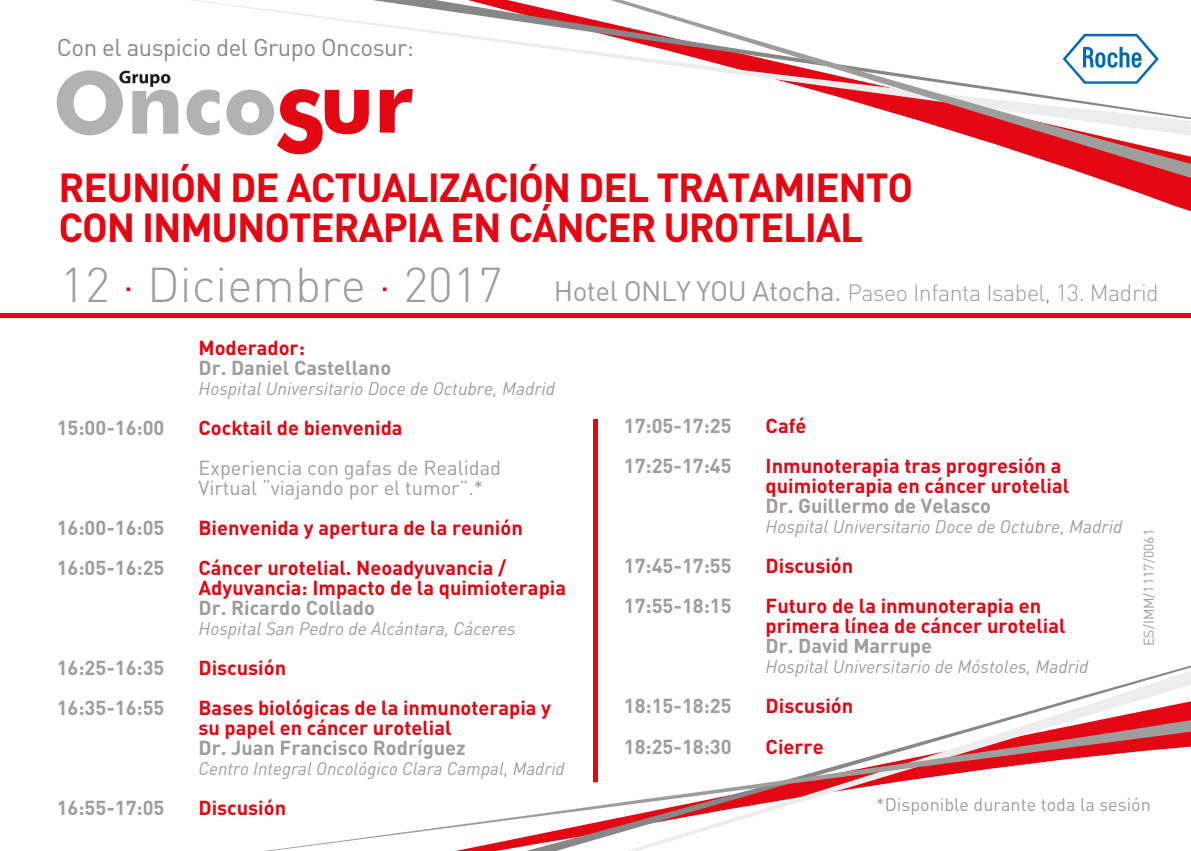
<style>
.page{position:relative;width:1191px;height:851px;background:#fff}
.page>*{position:absolute;margin:0;border:0;box-sizing:border-box;transform-origin:0 0}
.t1{font:700 40px/40px "DIN";letter-spacing:-.03em;color:#e30613}
.t2{font:24px "DIN";letter-spacing:-.02em;color:#878787}
.t3{font:300 23.2px "DIN";letter-spacing:-.02em;color:#9d9d9c}
.t4{font:700 20px/20px "DIN";color:#e30613}
.t5{font:700 20px "DIN";color:#9d9d9c}
.t6{font:20px/20px "DIN";color:#9d9d9c}
.t7{font:italic 18px "DIN";color:#9d9d9c}
.t8{font:18px "DIN";color:#9d9d9c}
.t9{font:14px "DIN";color:#9d9d9c}
.s1{font-size:48.2px}
.s2{font-size:48.2px;color:#e30613}
.s3{font-weight:400;font-size:27.8px}
</style>
<div class="page">
<svg style="left:273px;top:665px;width:918px;height:185px"></svg>
<svg style="left:224px;top:0;width:967px;height:212px"></svg>
<svg style="left:1062px;top:34px;width:96px;height:50px"></svg>
<div style="left:0;top:313px;width:1191px;height:5px;background:#e30613"></div>
<svg style="left:186px;top:90px;width:33px;height:45px"></svg>
<svg style="left:226px;top:89px;width:143px;height:65px"></svg>
<svg style="left:380px;top:89px;width:33px;height:44px"></svg>
<svg style="left:57px;top:70px;width:121px;height:65px"></svg>
<div style="left:593px;top:419px;width:5px;height:363px;background:#e30613"></div>
<p class="t2" style="left:57px;top:34px;width:359px">Con el auspicio del Grupo Oncosur:</p>
<h1 class="t1" style="left:59px;top:166px;width:856px">REUNIÓN DE ACTUALIZACIÓN DEL TRATAMIENTO<br>CON INMUNOTERAPIA EN CÁNCER UROTELIAL</h1>
<p class="t3" style="left:60px;top:279px;width:1100px"><span class="s1">12</span> <span class="s2">·</span> <span class="s1">Diciembre</span> <span class="s2">·</span> <span class="s1">2017</span> <span class="s3">Hotel ONLY YOU Atocha.</span> Paseo Infanta Isabel, 13. Madrid</p>
<p class="t4" style="left:198px;top:336px;width:108px">Moderador:</p>
<p class="t5" style="left:198px;top:354px;width:194px">Dr. Daniel Castellano</p>
<p class="t7" style="left:198px;top:377px;width:358px">Hospital Universitario Doce de Octubre, Madrid</p>
<p class="t5" style="left:57px;top:414px;width:109px">15:00-16:00</p>
<p class="t4" style="left:198px;top:416px;width:206px">Cocktail de bienvenida</p>
<p class="t6" style="left:198px;top:457px;width:304px">Experiencia con gafas de Realidad<br>Virtual “viajando por el tumor”.*</p>
<p class="t5" style="left:57px;top:514px;width:109px">16:00-16:05</p>
<p class="t4" style="left:198px;top:516px;width:326px">Bienvenida y apertura de la reunión</p>
<p class="t5" style="left:57px;top:554px;width:109px">16:05-16:25</p>
<p class="t4" style="left:198px;top:556px;width:369px">Cáncer urotelial. Neoadyuvancia /<br>Adyuvancia: Impacto de la quimioterapia</p>
<p class="t5" style="left:198px;top:594px;width:178px">Dr. Ricardo Collado</p>
<p class="t7" style="left:198px;top:617px;width:319px">Hospital San Pedro de Alcántara, Cáceres</p>
<p class="t5" style="left:57px;top:654px;width:109px">16:25-16:35</p>
<p class="t4" style="left:198px;top:656px;width:89px">Discusión</p>
<p class="t5" style="left:57px;top:694px;width:109px">16:35-16:55</p>
<p class="t4" style="left:198px;top:696px;width:354px">Bases biológicas de la inmunoterapia y su papel en cáncer urotelial</p>
<p class="t5" style="left:198px;top:734px;width:269px">Dr. Juan Francisco Rodríguez</p>
<p class="t7" style="left:198px;top:757px;width:368px">Centro Integral Oncológico Clara Campal, Madrid</p>
<p class="t5" style="left:57px;top:794px;width:109px">16:55-17:05</p>
<p class="t4" style="left:198px;top:796px;width:89px">Discusión</p>
<p class="t5" style="left:624px;top:412px;width:109px">17:05-17:25</p>
<p class="t4" style="left:765px;top:415px;width:42px">Café</p>
<p class="t5" style="left:624px;top:452px;width:109px">17:25-17:45</p>
<p class="t4" style="left:765px;top:455px;width:305px">Inmunoterapia tras progresión a quimioterapia en cáncer urotelial</p>
<p class="t5" style="left:765px;top:492px;width:227px">Dr. Guillermo de Velasco</p>
<p class="t7" style="left:765px;top:515px;width:358px">Hospital Universitario Doce de Octubre, Madrid</p>
<p class="t5" style="left:624px;top:552px;width:109px">17:45-17:55</p>
<p class="t4" style="left:765px;top:555px;width:89px">Discusión</p>
<p class="t5" style="left:624px;top:592px;width:109px">17:55-18:15</p>
<p class="t4" style="left:765px;top:595px;width:301px">Futuro de la inmunoterapia en primera línea de cáncer urotelial</p>
<p class="t5" style="left:765px;top:632px;width:168px">Dr. David Marrupe</p>
<p class="t7" style="left:765px;top:655px;width:324px">Hospital Universitario de Móstoles, Madrid</p>
<p class="t5" style="left:624px;top:692px;width:109px">18:15-18:25</p>
<p class="t4" style="left:765px;top:695px;width:89px">Discusión</p>
<p class="t5" style="left:624px;top:732px;width:109px">18:25-18:30</p>
<p class="t4" style="left:765px;top:735px;width:60px">Cierre</p>
<p class="t9" style="left:1141px;top:646px;width:118px;rotate:-90deg">ES/IMM/1117/0061</p>
<p class="t8" style="left:876px;top:794px;width:276px">*Disponible durante toda la sesión</p>
</div>
